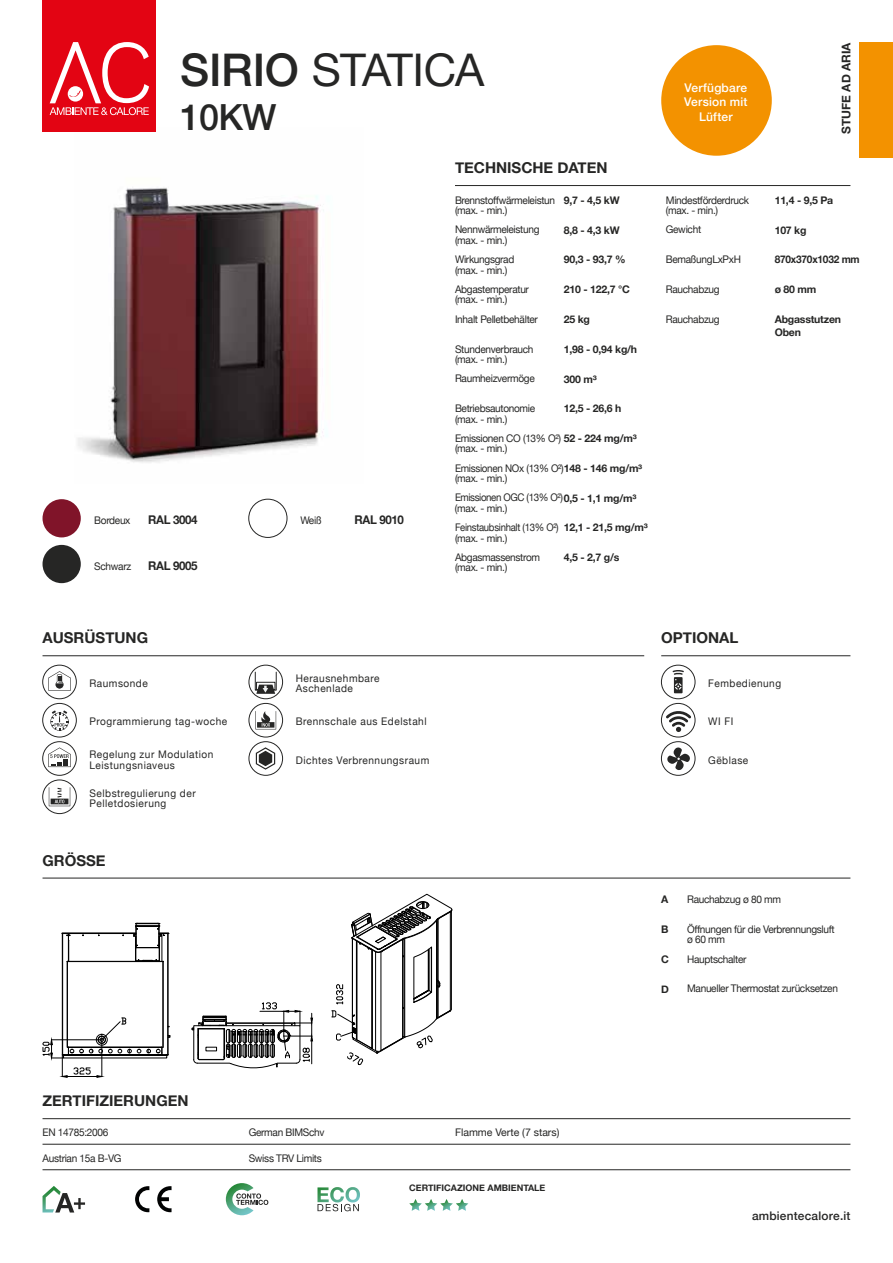
<style>
.page{position:relative;width:893px;height:1263px;background:#fff}
.page>*{position:absolute;margin:0;border:0;box-sizing:border-box;transform-origin:0 0}
.t1{font:45px "Helvetica Neue";letter-spacing:-.02em;color:#262625}
.t2{font:500 36px "Helvetica Neue";color:#262625}
.t3{font:700 15px "Helvetica Neue";color:#262625}
.t4{font:500 12px/14.5px "Helvetica Neue";letter-spacing:.02em;color:#fff;text-align:center}
.t5{font:700 12px "Helvetica Neue";letter-spacing:-.03em;color:#262625;scale:.96 1}
.t6{font:700 12px "Helvetica Neue";color:#262625}
.t7{font:500 11.85px "Helvetica Neue";letter-spacing:.015em;color:#262625}
.t8{font:10.5px/10.5px "Helvetica Neue";letter-spacing:-.03em;color:#262625;scale:.96 1}
.t9{font:10.5px/10.5px "Helvetica Neue";letter-spacing:.05em;color:#262625;scale:.96 1}
.t10{font:700 10.5px/12.6px "Helvetica Neue";letter-spacing:-.02em;color:#262625}
.t11{font:10.5px/10.5px "Helvetica Neue";letter-spacing:-.03em;color:#262625;scale:.94 1}
.t12{font:10.5px/10.5px "Helvetica Neue";letter-spacing:-.03em;color:#262625;scale:.93 1}
.t13{font:10.5px/10.5px "Helvetica Neue";letter-spacing:-.03em;color:#262625;scale:.91 1}
.t14{font:10.5px "Helvetica Neue";color:#262625}
.t15{font:700 10.5px "Helvetica Neue";letter-spacing:-.02em;color:#262625;scale:.96 1}
.t16{font:700 9px "Helvetica Neue";color:#262625}
.s1{font-weight:500}
.s2{font-weight:700}
</style>
<div class="page">
<hr style="left:455px;top:185px;width:395px;height:1px;background:#262625">
<hr style="left:43px;top:655px;width:601px;height:1px;background:#262625">
<hr style="left:661px;top:655px;width:189px;height:1px;background:#262625">
<hr style="left:43px;top:878px;width:807px;height:1px;background:#262625">
<svg style="left:43px;top:1186px;width:42px;height:26px"></svg>
<svg style="left:135px;top:1186px;width:14px;height:26px"></svg>
<svg style="left:157px;top:1186px;width:15px;height:26px"></svg>
<svg style="left:226px;top:1183px;width:42px;height:32px"></svg>
<svg style="left:317px;top:1187px;width:43px;height:24px"></svg>
<svg style="left:409px;top:1199px;width:59px;height:12px"></svg>
<div style="left:860px;top:43px;width:33px;height:115px;background:#f39200"></div>
<hr style="left:62px;top:933px;width:1px;height:122px;background:#000">
<hr style="left:167px;top:933px;width:1px;height:122px;background:#000">
<hr style="left:168px;top:933px;width:1px;height:122px;background:#000">
<div style="left:67px;top:961px;width:1px;height:87px;border:1px solid #000"></div>
<div style="left:163px;top:961px;width:1px;height:87px;border:1px solid #000"></div>
<svg style="left:61px;top:923px;width:108px;height:39px"></svg>
<svg style="left:43px;top:1017px;width:128px;height:61px"></svg>
<svg style="left:192px;top:1002px;width:121px;height:67px"></svg>
<svg style="left:331px;top:893px;width:121px;height:172px"></svg>
<div style="left:43px;top:499px;width:38px;height:38px;background:#801429;border-radius:50%"></div>
<div style="left:43px;top:545px;width:38px;height:38px;background:#262625;border-radius:50%"></div>
<div style="left:249px;top:499px;width:38px;height:39px;border:1px solid #262625;border-radius:50%"></div>
<img style="left:78px;top:187px;width:249px;height:276px">
<div style="left:43px;top:665px;width:34px;height:34px;border:1px solid #262625;border-radius:50%"></div>
<svg style="left:48px;top:671px;width:23px;height:20px"></svg>
<div style="left:43px;top:703px;width:34px;height:34px;border:1px solid #262625;border-radius:50%"></div>
<svg style="left:50px;top:710px;width:19px;height:21px"></svg>
<div style="left:43px;top:741px;width:34px;height:34px;border:1px solid #262625;border-radius:50%"></div>
<svg style="left:48px;top:747px;width:23px;height:20px"></svg>
<div style="left:43px;top:780px;width:34px;height:34px;border:1px solid #262625;border-radius:50%"></div>
<svg style="left:49px;top:787px;width:21px;height:19px"></svg>
<div style="left:249px;top:665px;width:34px;height:34px;border:1px solid #262625;border-radius:50%"></div>
<div style="left:255px;top:672px;width:22px;height:18px;border:1px solid #262625"></div>
<div style="left:256px;top:682px;width:19px;height:8px;border:1px solid #262625"></div>
<svg style="left:256px;top:685px;width:19px;height:9px"></svg>
<div style="left:249px;top:703px;width:34px;height:34px;border:1px solid #262625;border-radius:50%"></div>
<svg style="left:255px;top:711px;width:21px;height:18px"></svg>
<div style="left:249px;top:741px;width:34px;height:34px;border:1px solid #262625;border-radius:50%"></div>
<svg style="left:255px;top:747px;width:21px;height:23px"></svg>
<div style="left:661px;top:665px;width:34px;height:34px;border:1px solid #262625;border-radius:50%"></div>
<svg style="left:672px;top:670px;width:12px;height:23px"></svg>
<div style="left:661px;top:703px;width:34px;height:34px;border:1px solid #262625;border-radius:50%"></div>
<svg style="left:666px;top:709px;width:25px;height:23px"></svg>
<div style="left:661px;top:741px;width:34px;height:34px;border:1px solid #262625;border-radius:50%"></div>
<svg style="left:667px;top:747px;width:23px;height:24px"></svg>
<hr style="left:43px;top:1118px;width:807px;height:1px;background:#262625">
<hr style="left:43px;top:1144px;width:807px;height:1px;background:#262625">
<hr style="left:43px;top:1169px;width:807px;height:1px;background:#262625">
<div style="left:661px;top:45px;width:111px;height:111px;background:#f39200;border-radius:50%"></div>
<div style="left:43px;top:0;width:113px;height:132px;background:#e30413"></div>
<svg style="left:50px;top:42px;width:99px;height:73px"></svg>
<h1 class="t1" style="left:180px;top:38px;width:306px"><span class="s1">SIRIO</span> STATICA</h1>
<h2 class="t2" style="left:180px;top:88px;width:98px">10KW</h2>
<p class="t8" style="left:94px;top:516px;width:39px">Bordeux</p>
<p class="t5" style="left:148px;top:510px;width:53px">RAL 3004</p>
<p class="t8" style="left:94px;top:561px;width:40px">Schwarz</p>
<p class="t5" style="left:148px;top:556px;width:53px">RAL 9005</p>
<p class="t8" style="left:300px;top:516px;width:23px">Weiß</p>
<p class="t5" style="left:354px;top:510px;width:53px">RAL 9010</p>
<h3 class="t3" style="left:455px;top:156px;width:154px">TECHNISCHE DATEN</h3>
<p class="t8" style="left:455px;top:195px;width:106px">Brennstoffwärmeleistun (max. - min.)</p>
<p class="t10" style="left:564px;top:194px;width:57px">9,7 - 4,5 kW</p>
<p class="t8" style="left:455px;top:225px;width:90px">Nennwärmeleistung (max. - min.)</p>
<p class="t10" style="left:564px;top:224px;width:57px">8,8 - 4,3 kW</p>
<p class="t8" style="left:455px;top:255px;width:63px">Wirkungsgrad (max. - min.)</p>
<p class="t10" style="left:564px;top:254px;width:63px">90,3 - 93,7 %</p>
<p class="t8" style="left:455px;top:285px;width:79px">Abgastemperatur (max. - min.)</p>
<p class="t10" style="left:564px;top:283px;width:68px">210 - 122,7 °C</p>
<p class="t8" style="left:455px;top:314px;width:88px">Inhalt Pelletbehälter</p>
<p class="t10" style="left:564px;top:313px;width:28px">25 kg</p>
<p class="t8" style="left:455px;top:344px;width:83px">Stundenverbrauch (max. - min.)</p>
<p class="t10" style="left:564px;top:343px;width:75px">1,98 - 0,94 kg/h</p>
<p class="t8" style="left:455px;top:374px;width:85px">Raumheizvermöge</p>
<p class="t10" style="left:564px;top:373px;width:35px">300 m³</p>
<p class="t8" style="left:455px;top:404px;width:85px">Betriebsautonomie (max. - min.)</p>
<p class="t10" style="left:564px;top:402px;width:59px">12,5 - 26,6 h</p>
<p class="t8" style="left:455px;top:433px;width:191px">Emissionen CO (13% O²) <span class="s2">52 - 224 mg/m³ </span>(max. - min.)</p>
<p class="t11" style="left:455px;top:463px;width:201px">Emissionen NOx (13% O²)<span class="s2">148 - 146 mg/m³ </span>(max. - min.)</p>
<p class="t12" style="left:455px;top:493px;width:197px">Emissionen OGC (13% O²)<span class="s2">0,5 - 1,1 mg/m³ </span>(max. - min.)</p>
<p class="t13" style="left:455px;top:523px;width:115px">Feinstaubsinhalt (13% O²) (max. - min.)</p>
<p class="t10" style="left:564px;top:522px;width:85px">12,1 - 21,5 mg/m³</p>
<p class="t8" style="left:455px;top:552px;width:90px">Abgasmassenstrom (max. - min.)</p>
<p class="t10" style="left:564px;top:551px;width:57px">4,5 - 2,7 g/s</p>
<p class="t4" style="left:684px;top:79px;width:65px">Verfügbare<br>Version mit<br>Lüfter</p>
<p class="t6" style="left:837px;top:134px;width:93px;rotate:-90deg">STUFE AD ARIA</p>
<p class="t8" style="left:666px;top:195px;width:88px">Mindestförderdruck (max. - min.)</p>
<p class="t10" style="left:775px;top:194px;width:60px">11,4 - 9,5 Pa</p>
<p class="t8" style="left:666px;top:225px;width:38px">Gewicht</p>
<p class="t10" style="left:775px;top:224px;width:33px">107 kg</p>
<p class="t8" style="left:666px;top:255px;width:80px">BemaßungLxPxH</p>
<p class="t15" style="left:775px;top:251px;width:90px">870x370x1032 mm</p>
<p class="t8" style="left:666px;top:285px;width:58px">Rauchabzug</p>
<p class="t10" style="left:775px;top:283px;width:43px">ø 80 mm</p>
<p class="t8" style="left:666px;top:314px;width:58px">Rauchabzug</p>
<p class="t10" style="left:775px;top:313px;width:68px">Abgasstutzen<br>Oben</p>
<h3 class="t3" style="left:43px;top:626px;width:107px">AUSRÜSTUNG</h3>
<h3 class="t3" style="left:661px;top:626px;width:79px">OPTIONAL</h3>
<p class="t9" style="left:90px;top:678px;width:62px">Raumsonde</p>
<p class="t9" style="left:90px;top:717px;width:145px">Programmierung tag-woche</p>
<p class="t9" style="left:90px;top:750px;width:131px">Regelung zur Modulation<br>Leistungsniaveus</p>
<p class="t9" style="left:90px;top:788px;width:112px">Selbstregulierung der<br>Pelletdosierung</p>
<h3 class="t3" style="left:43px;top:848px;width:65px">GRÖSSE</h3>
<p class="t9" style="left:296px;top:673px;width:89px">Herausnehmbare<br>Aschenlade</p>
<p class="t9" style="left:296px;top:717px;width:138px">Brennschale aus Edelstahl</p>
<p class="t9" style="left:296px;top:755px;width:141px">Dichtes Verbrennungsraum</p>
<h3 class="t3" style="left:43px;top:1089px;width:148px">ZERTIFIZIERUNGEN</h3>
<p class="t8" style="left:43px;top:1128px;width:70px">EN 14785:2006</p>
<p class="t8" style="left:43px;top:1153px;width:84px">Austrian 15a B-VG</p>
<p class="t8" style="left:249px;top:1128px;width:80px">German BIMSchv</p>
<p class="t8" style="left:249px;top:1153px;width:78px">Swiss TRV Limits</p>
<p class="t14" style="left:455px;top:1125px;width:106px">Flamme Verte (7 stars)</p>
<p class="t16" style="left:409px;top:1181px;width:138px">CERTIFICAZIONE AMBIENTALE</p>
<p class="t9" style="left:708px;top:678px;width:77px">Fembedienung</p>
<p class="t8" style="left:708px;top:717px;width:28px">WI FI</p>
<p class="t9" style="left:708px;top:755px;width:43px">Gëblase</p>
<p class="t10" style="left:661px;top:893px;width:9px">A</p>
<p class="t8" style="left:687px;top:895px;width:99px">Rauchabzug ø 80 mm</p>
<p class="t10" style="left:661px;top:923px;width:9px">B</p>
<p class="t8" style="left:687px;top:924px;width:155px">Öffnungen für die Verbrennungsluft ø 60 mm</p>
<p class="t10" style="left:661px;top:953px;width:9px">C</p>
<p class="t8" style="left:687px;top:954px;width:63px">Hauptschalter</p>
<p class="t10" style="left:661px;top:983px;width:9px">D</p>
<p class="t8" style="left:687px;top:984px;width:159px">Manueller Thermostat zurücksetzen</p>
<p class="t7" style="left:752px;top:1207px;width:100px">ambientecalore.it</p>
</div>
